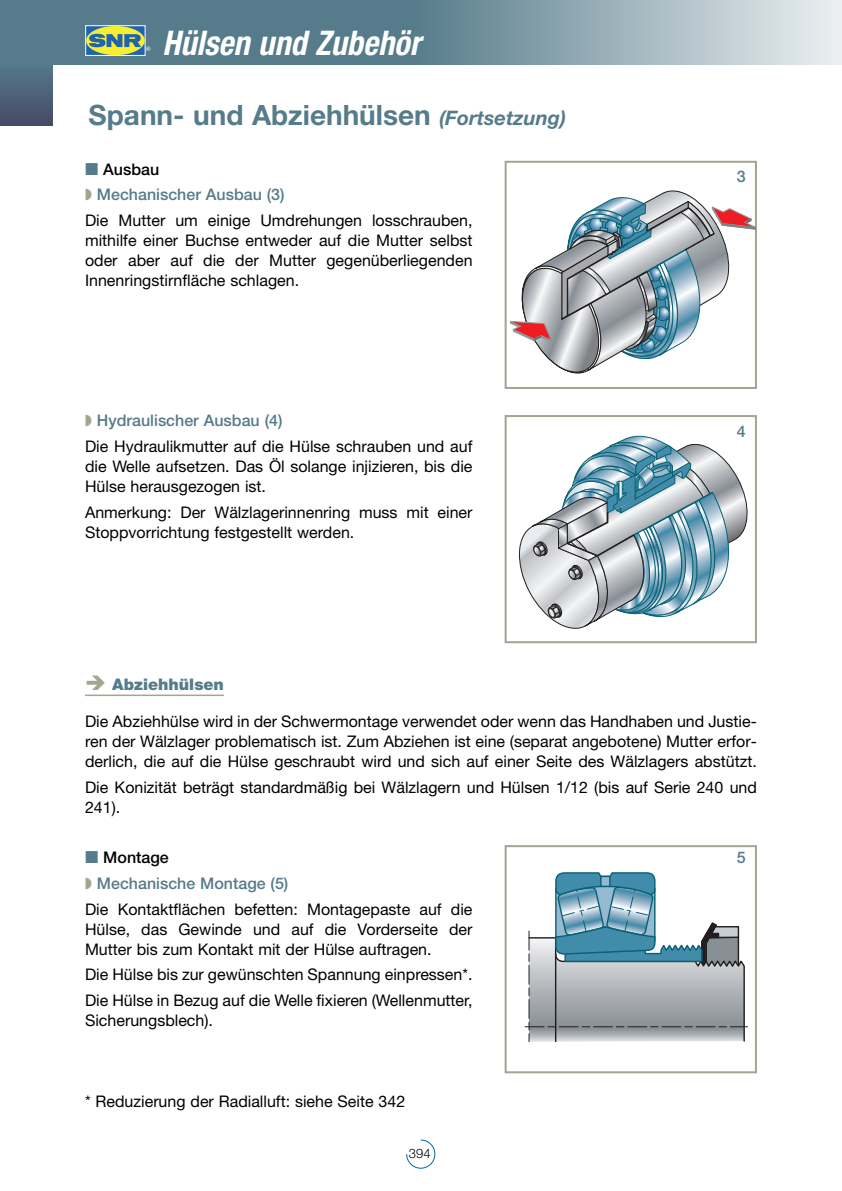
<style>
.page{position:relative;width:842px;height:1191px;background:#fff}
.page>*{position:absolute;margin:0;border:0;box-sizing:border-box;transform-origin:0 0}
.t1{font:italic 700 condensed 34px "Helvetica Neue";color:#fff;scale:.95 1}
.t2{font:700 28px "Helvetica Neue";color:#567b8a}
.t3{font:16px/20px "Helvetica Neue";color:#000}
.t4{font:900 16px "Helvetica Neue";color:#567b8a}
.t5{font:500 16px "Helvetica Neue";color:#567b8a}
.t6{font:300 13px "Helvetica Neue";color:#000}
.s1{font-style:italic;font-size:20px}
.s2{font-weight:500}
.s3{color:#a3a592}
.s4{font-weight:500;color:#567b8a}
</style>
<div class="page">
<div style="left:0;top:63px;width:53px;height:62px;background:linear-gradient(to bottom,#557a89,#464b68)"></div>
<div style="left:412px;top:0;width:430px;height:64px;background:linear-gradient(to right,#567b8a,#ecf0f2)"></div>
<div style="left:0;top:0;width:413px;height:64px;background:#567b8a"></div>
<svg style="left:406px;top:1139px;width:29px;height:29px"></svg>
<svg style="left:88px;top:28px;width:55px;height:26px"></svg>
<div style="left:86px;top:26px;width:59px;height:30px;border:1px solid #fff"></div>
<div style="left:86px;top:26px;width:59px;height:29px;background:#f6ee31;border-radius:50%"></div>
<svg style="left:89px;top:34px;width:61px;height:17px"></svg>
<div style="left:505px;top:161px;width:252px;height:228px;border:2px solid #a3a592"></div>
<svg style="left:510px;top:190px;width:246px;height:183px"></svg>
<div style="left:505px;top:415px;width:252px;height:228px;border:2px solid #a3a592"></div>
<svg style="left:519px;top:436px;width:229px;height:193px"></svg>
<div style="left:505px;top:845px;width:252px;height:228px;border:2px solid #a3a592"></div>
<svg style="left:525px;top:872px;width:223px;height:170px"></svg>
<hr style="left:85px;top:694px;width:139px;height:2px;background:#a3a592">
<p class="t1" style="left:162px;top:31px;width:273px">Hülsen und Zubehör</p>
<p class="t2" style="left:89px;top:105px;width:479px">Spann- und Abziehhülsen <span class="s1">(Fortsetzung)</span></p>
<p class="t3" style="left:85px;top:158px;width:389px;line-height:25.6px;text-indent:18px"><span class="s2">Ausbau<br></span><span class="s3">◗</span> <span class="s4">Mechanischer Ausbau (3)<br></span>Die Mutter um einige Umdrehungen losschrauben,</p>
<p class="t3" style="left:85px;top:232px;width:389px;text-align:justify">mithilfe einer Buchse entweder auf die Mutter selbst oder aber auf die der Mutter gegenüberliegenden Innenringstirnfläche schlagen.</p>
<p class="t3" style="left:85px;top:409px;width:389px;line-height:25.6px"><span class="s3">◗</span> <span class="s4">Hydraulischer Ausbau (4)<br></span>Die Hydraulikmutter auf die Hülse schrauben und auf</p>
<p class="t3" style="left:85px;top:458px;width:389px">die Welle aufsetzen. Das Öl solange injizieren, bis die<br>Hülse herausgezogen ist.</p>
<p class="t3" style="left:85px;top:503px;width:389px">Anmerkung: Der Wälzlagerinnenring muss mit einer<br>Stoppvorrichtung festgestellt werden.</p>
<p class="t5" style="left:737px;top:171px;width:10px">3</p>
<p class="t5" style="left:737px;top:425px;width:10px">4</p>
<p class="t4" style="left:112px;top:679px;width:113px">Abziehhülsen</p>
<p class="t3" style="left:85px;top:713px;width:673px;text-align:justify">Die Abziehhülse wird in der Schwermontage verwendet oder wenn das Handhaben und Justie&shy;ren der Wälzlager problematisch ist. Zum Abziehen ist eine (separat angebotene) Mutter erfor&shy;derlich, die auf die Hülse geschraubt wird und sich auf einer Seite des Wälzlagers abstützt.</p>
<p class="t3" style="left:85px;top:779px;width:673px">Die Konizität beträgt standardmäßig bei Wälzlagern und Hülsen 1/12 (bis auf Serie 240 und<br>241).</p>
<p class="t3" style="left:85px;top:846px;width:389px;line-height:25.6px;text-indent:18px"><span class="s2">Montage<br></span><span class="s3">◗</span> <span class="s4">Mechanische Montage (5)<br></span>Die Kontaktflächen befetten: Montagepaste auf die</p>
<p class="t3" style="left:85px;top:920px;width:389px">Hülse, das Gewinde und auf die Vorderseite der<br>Mutter bis zum Kontakt mit der Hülse auftragen.</p>
<p class="t3" style="left:85px;top:963px;width:389px;line-height:25.6px">Die Hülse bis zur gewünschten Spannung einpressen*.<br>Die Hülse in Bezug auf die Welle fixieren (Wellenmutter,</p>
<p class="t3" style="left:85px;top:1011px;width:130px">Sicherungsblech).</p>
<p class="t3" style="left:85px;top:1092px;width:322px">* Reduzierung der Radialluft: siehe Seite 342</p>
<p class="t6" style="left:409px;top:1148px;width:23px">394</p>
<p class="t5" style="left:737px;top:852px;width:10px">5</p>
</div>
